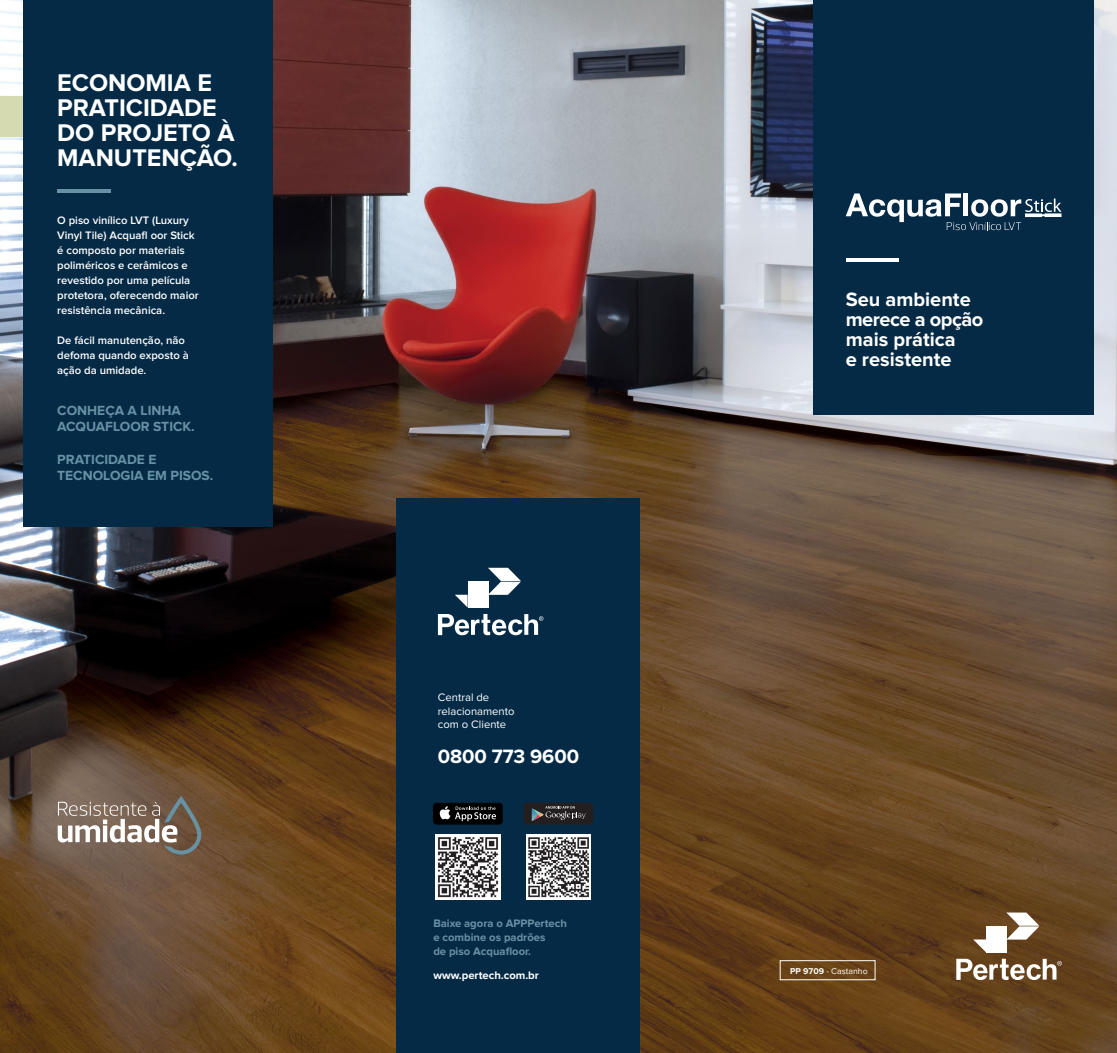
<style>
.page{position:relative;width:1117px;height:1053px;background:#fff}
.page>*{position:absolute;margin:0;border:0;box-sizing:border-box;transform-origin:0 0}
.t1{font:700 25px/25px "Proxima Nova";color:#fff}
.t2{font:700 20px/20px "Proxima Nova";color:#fff}
.t3{font:700 13.75px/16.2px "Proxima Nova";color:#6692a4}
.t4{font:600 11.25px/15px "Proxima Nova";color:#fff}
.t5{font:700 11.25px "Proxima Nova";color:#6792a4}
.t6{font:11.25px/13.8px "Proxima Nova";color:#fff}
.t7{font:700 11.25px "Proxima Nova";color:#fff}
.t8{font:8.75px "Proxima Nova";color:#fff}
.s1{font-weight:700}
</style>
<div class="page">
<img style="left:0;top:0;width:1116px;height:1052px">
<div style="left:395px;top:498px;width:244px;height:554px;background:#052a46"></div>
<div style="left:813px;top:0;width:280px;height:415px;background:#052a46"></div>
<div style="left:986px;top:926px;width:20px;height:26px;background:#fff"></div>
<svg style="left:972px;top:939px;width:13px;height:13px"></svg>
<svg style="left:956px;top:958px;width:105px;height:21px"></svg>
<svg style="left:1006px;top:912px;width:33px;height:27px"></svg>
<div style="left:23px;top:0;width:249px;height:526px;background:#052a46"></div>
<hr style="left:57px;top:189px;width:53px;height:4px;background:#6692a4">
<hr style="left:845px;top:258px;width:53px;height:3px;background:#fff">
<svg style="left:845px;top:193px;width:216px;height:37px"></svg>
<div style="left:779px;top:960px;width:96px;height:19px;border:1px solid #fff"></div>
<div style="left:0;top:96px;width:23px;height:41px;background:#d6dab1"></div>
<svg style="left:58px;top:795px;width:143px;height:59px;background:#8e7f73"></svg>
<div style="left:468px;top:581px;width:20px;height:27px;background:#fff"></div>
<svg style="left:455px;top:594px;width:12px;height:13px"></svg>
<svg style="left:438px;top:614px;width:105px;height:21px"></svg>
<svg style="left:488px;top:567px;width:33px;height:27px"></svg>
<img style="left:435px;top:834px;width:65px;height:65px">
<div style="left:433px;top:802px;width:69px;height:22px;background:#000;border-radius:4px"></div>
<svg style="left:439px;top:806px;width:57px;height:15px"></svg>
<img style="left:526px;top:834px;width:64px;height:65px">
<div style="left:523px;top:802px;width:70px;height:22px;background:#231f20;border-radius:4px"></div>
<svg style="left:531px;top:806px;width:54px;height:15px"></svg>
<p class="t1" style="left:57px;top:71px;width:161px">ECONOMIA E<br>PRATICIDADE</p>
<p class="t1" style="left:57px;top:121px;width:182px">DO PROJETO À<br>MANUTENÇÃO.</p>
<p class="t4" style="left:57px;top:213px;width:143px">O piso vinílico LVT (Luxury<br>Vinyl Tile) Acquafl oor Stick é composto por materiais poliméricos e cerâmicos e revestido por uma película protetora, oferecendo maior resistência mecânica.</p>
<p class="t4" style="left:57px;top:333px;width:133px">De fácil manutenção, não defoma quando exposto à ação da umidade.</p>
<p class="t3" style="left:57px;top:403px;width:139px">CONHEÇA A LINHA<br>ACQUAFLOOR STICK.</p>
<p class="t3" style="left:57px;top:451px;width:158px">PRATICIDADE E<br>TECNOLOGIA EM PISOS.</p>
<p class="t6" style="left:438px;top:690px;width:78px">Central de relacionamento</p>
<p class="t6" style="left:438px;top:718px;width:70px">com o Cliente</p>
<p class="t2" style="left:438px;top:746px;width:143px">0800 773 9600</p>
<p class="t5" style="left:433px;top:918px;width:135px">Baixe agora o APPPertech</p>
<p class="t5" style="left:433px;top:931px;width:113px">e combine os padrões</p>
<p class="t5" style="left:433px;top:945px;width:99px">de piso Acquafloor.</p>
<p class="t7" style="left:433px;top:970px;width:107px">www.pertech.com.br</p>
<p class="t2" style="left:845px;top:290px;width:139px">Seu ambiente merece a opção mais prática</p>
<p class="t2" style="left:845px;top:350px;width:107px">e resistente</p>
<p class="t8" style="left:789px;top:966px;width:79px"><span class="s1">PP 9709</span> - Castanho</p>
</div>
